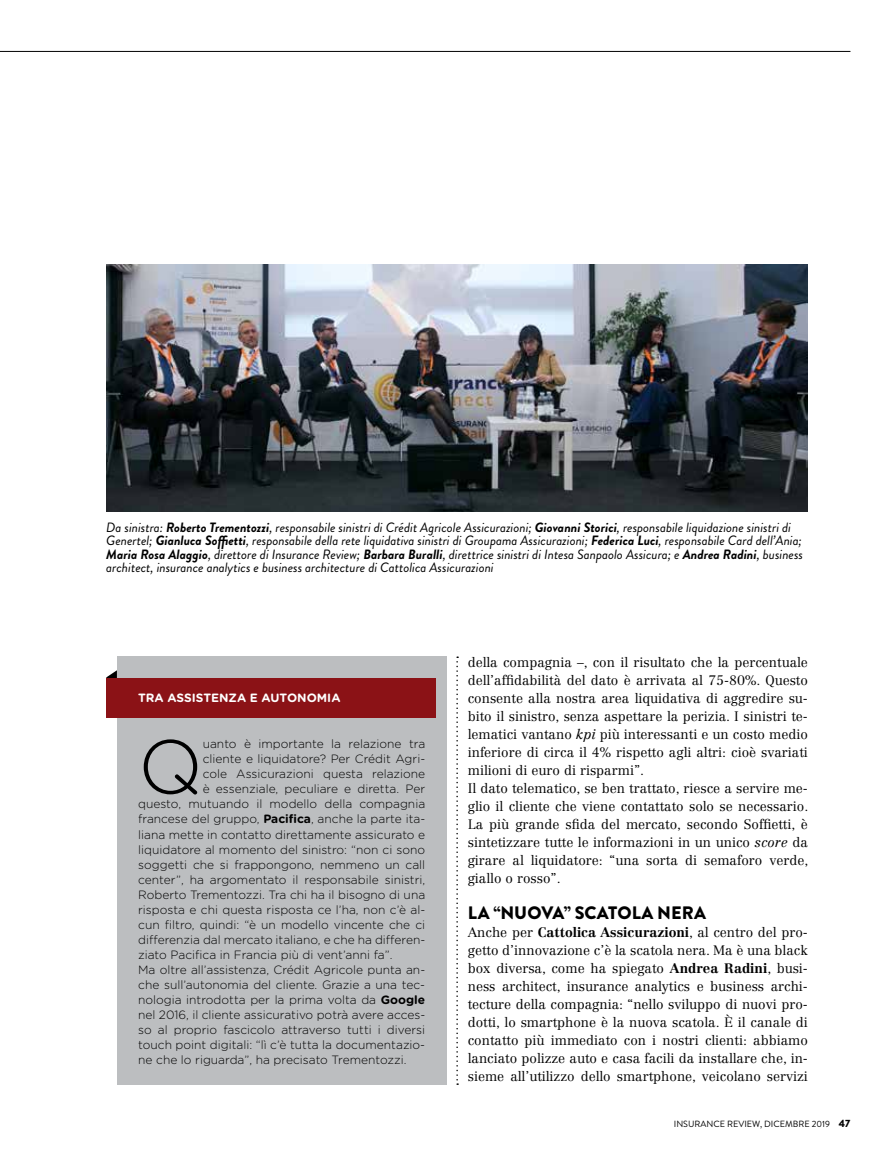
<style>
.page{position:relative;width:893px;height:1170px;background:#fff}
.page>*{position:absolute;margin:0;border:0;box-sizing:border-box;transform-origin:0 0}
.t1{font:300 75.9px "Gotham Rounded";color:#000}
.t2{font:900 18px "Brandon Grotesque";letter-spacing:.005em;color:#000}
.t3{font:300 13.5px/18px "Centennial LT Std";color:#000}
.t4{font:italic 13.5px/13.5px "Brandon Grotesque";color:#000}
.t5{font:300 12px "Gotham Rounded";color:#000}
.t6{font:700 12px "Gotham Rounded";color:#fff}
.t7{font:9px "Brandon Grotesque";color:#000}
.s1{font-weight:700}
.s2{font-style:italic}
.s3{font-weight:900;font-size:10.5px}
</style>
<div class="page">
<svg style="left:456px;top:656px;width:2px;height:428px"></svg>
<svg style="left:107px;top:670px;width:10px;height:7px"></svg>
<div style="left:117px;top:656px;width:329px;height:428px;background:#bcbec0"></div>
<div style="left:106px;top:677px;width:330px;height:40px;background:#8b1216"></div>
<hr style="left:0;top:51px;width:850px;height:1px;background:#000">
<img style="left:106px;top:265px;width:702px;height:246px">
<p class="t4" style="left:106px;top:520px;width:698px">Da sinistra: <span class="s1">Roberto Trementozzi</span>, responsabile sinistri di Crédit Agricole Assicurazioni; <span class="s1">Giovanni Storici</span>, responsabile liquidazione sinistri di Genertel; <span class="s1">Gianluca Soffietti</span>, responsabile della rete liquidativa sinistri di Groupama Assicurazioni; <span class="s1">Federica Luci</span>, responsabile Card dell’Ania; <span class="s1">Maria Rosa Alaggio</span>, direttore di Insurance Review; <span class="s1">Barbara Buralli</span>, direttrice sinistri di Intesa Sanpaolo Assicura; e <span class="s1">Andrea Radini</span>, business architect, insurance analytics e business architecture di Cattolica Assicurazioni</p>
<p class="t6" style="left:138px;top:689px;width:204px">TRA ASSISTENZA E AUTONOMIA</p>
<h1 class="t1" style="left:138px;top:715px;width:66px">Q</h1>
<p class="t5" style="left:203px;top:736px;width:224px">uanto è importante la relazione tra</p>
<p class="t5" style="left:203px;top:751px;width:224px">cliente e liquidatore? Per Crédit Agri-</p>
<p class="t5" style="left:203px;top:766px;width:224px">cole Assicurazioni questa relazione</p>
<p class="t5" style="left:203px;top:781px;width:224px">è essenziale, peculiare e diretta. Per</p>
<p class="t5" style="left:138px;top:796px;width:289px">questo, mutuando il modello della compagnia</p>
<p class="t5" style="left:138px;top:811px;width:289px">francese del gruppo, <span class="s1">Pacifica</span>, anche la parte ita-</p>
<p class="t5" style="left:138px;top:826px;width:289px">liana mette in contatto direttamente assicurato e</p>
<p class="t5" style="left:138px;top:841px;width:288px">liquidatore al momento del sinistro: “non ci sono</p>
<p class="t5" style="left:138px;top:856px;width:289px">soggetti che si frappongono, nemmeno un call</p>
<p class="t5" style="left:138px;top:871px;width:289px">center”, ha argomentato il responsabile sinistri,</p>
<p class="t5" style="left:138px;top:886px;width:289px">Roberto Trementozzi. Tra chi ha il bisogno di una</p>
<p class="t5" style="left:138px;top:901px;width:289px">risposta e chi questa risposta ce l’ha, non c’è al-</p>
<p class="t5" style="left:138px;top:916px;width:288px">cun filtro, quindi: “è un modello vincente che ci</p>
<p class="t5" style="left:138px;top:931px;width:289px">differenzia dal mercato italiano, e che ha differen-</p>
<p class="t5" style="left:138px;top:946px;width:256px">ziato Pacifica in Francia più di vent’anni fa”.</p>
<p class="t5" style="left:138px;top:961px;width:289px">Ma oltre all’assistenza, Crédit Agricole punta an-</p>
<p class="t5" style="left:138px;top:976px;width:289px">che sull’autonomia del cliente. Grazie a una tec-</p>
<p class="t5" style="left:138px;top:991px;width:288px">nologia introdotta per la prima volta da <span class="s1">Google</span></p>
<p class="t5" style="left:138px;top:1006px;width:289px">nel 2016, il cliente assicurativo potrà avere acces-</p>
<p class="t5" style="left:138px;top:1021px;width:288px">so al proprio fascicolo attraverso tutti i diversi</p>
<p class="t5" style="left:138px;top:1036px;width:288px">touch point digitali: “lì c’è tutta la documentazio-</p>
<p class="t5" style="left:138px;top:1051px;width:270px">ne che lo riguarda”, ha precisato Trementozzi.</p>
<p class="t3" style="left:468px;top:652px;width:342px">della compagnia –, con il risultato che la percentuale dell’affidabilità del dato è arrivata al 75-80%. Questo consente alla nostra area liquidativa di aggredire su&shy;bito il sinistro, senza aspettare la perizia. I sinistri te&shy;lematici vantano <span class="s2">kpi</span> più interessanti e un costo medio inferiore di circa il 4% rispetto agli altri: cioè svariati milioni di euro di risparmi”.<br>Il dato telematico, se ben trattato, riesce a servire me&shy;glio il cliente che viene contattato solo se necessario.<br>La più grande sfida del mercato, secondo Soffietti, è sintetizzare tutte le informazioni in un unico <span class="s2">score</span> da girare al liquidatore: “una sorta di semaforo verde, giallo o rosso”.</p>
<h2 class="t2" style="left:468px;top:899px;width:240px">LA “NUOVA” SCATOLA NERA</h2>
<p class="t3" style="left:468px;top:922px;width:342px;text-align:justify">Anche per <span class="s1">Cattolica Assicurazioni</span>, al centro del pro&shy;getto d’innovazione c’è la scatola nera. Ma è una black box diversa, come ha spiegato <span class="s1">Andrea Radini</span>, busi&shy;ness architect, insurance analytics e business archi&shy;tecture della compagnia: “nello sviluppo di nuovi pro&shy;dotti, lo smartphone è la nuova scatola. È il canale di contatto più immediato con i nostri clienti: abbiamo lanciato polizze auto e casa facili da installare che, in&shy;sieme all’utilizzo dello smartphone, veicolano servizi</p>
<p class="t7" style="left:674px;top:1117px;width:178px">INSURANCE REVIEW, DICEMBRE 2019 <span class="s3">47</span></p>
</div>
